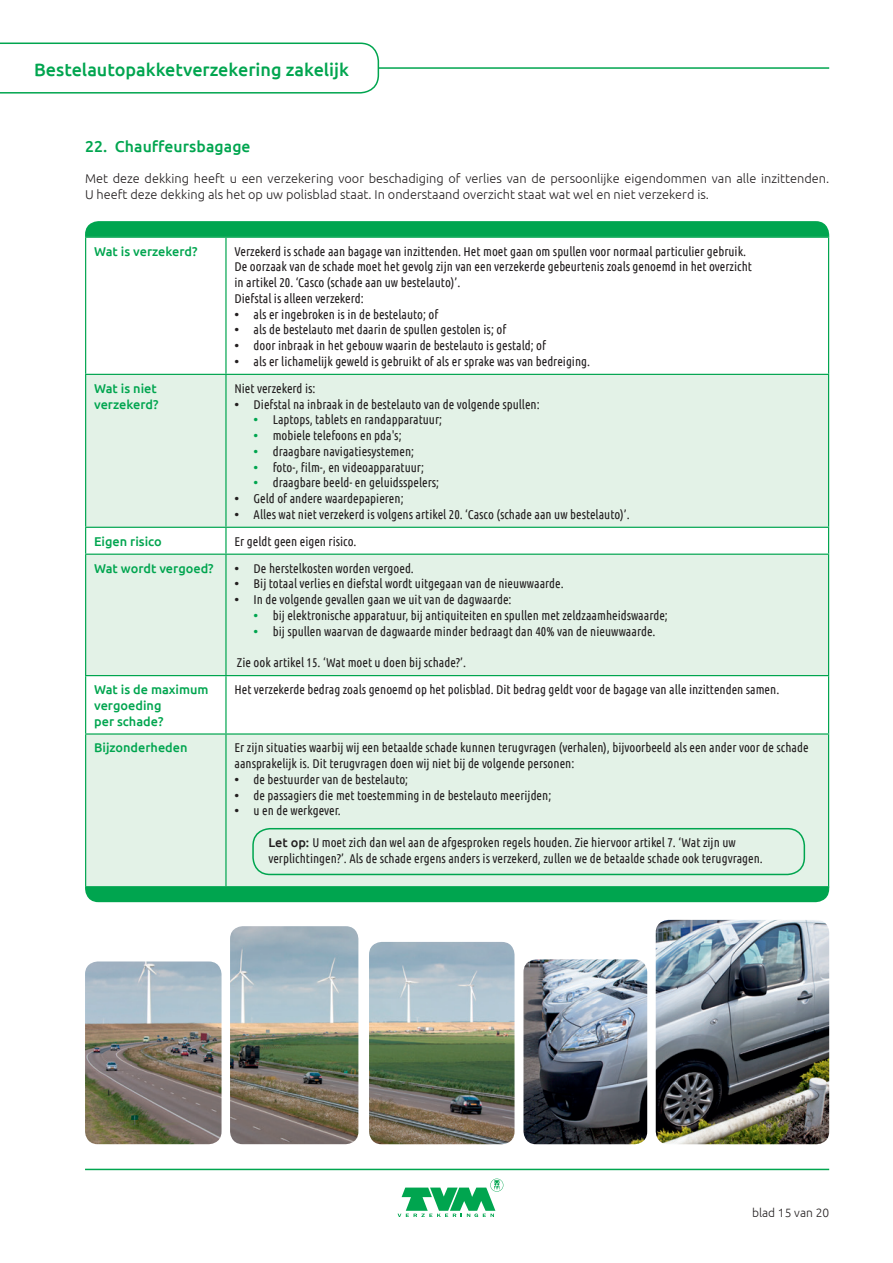
<style>
.page{position:relative;width:893px;height:1263px;background:#fff}
.page>*{position:absolute;margin:0;border:0;box-sizing:border-box;transform-origin:0 0}
.t1{font:500 18px "Ubuntu";color:#00a54f}
.Bodykop_gr_10_5pt{font:500 15.75px "Ubuntu";letter-spacing:.005em;color:#00a54f}
.Body_tabel{font:12.75px/15.8px "Ubuntu Condensed";color:#231f20}
.Body{font:300 12.75px/15.8px "Ubuntu";color:#231f20}
.Body-2{font:500 12.75px/15.8px "Ubuntu";color:#00a54f}
.t2{font:300 12px "Ubuntu";color:#231f20}
.s1{font-family:"Ubuntu";font-weight:500}
.s2{font-family:"Ubuntu";font-weight:500;color:#00a54f}
</style>
<div class="page">
<hr style="left:85px;top:1169px;width:744px;height:1px;background:#00a54f">
<img style="left:85px;top:926px;width:429px;height:218px">
<img style="left:523px;top:920px;width:306px;height:224px">
<svg style="left:86px;top:375px;width:742px;height:511px;fill:#e3f2e7"></svg>
<hr style="left:85px;top:237px;width:141px;height:1px;background:#00a54f">
<hr style="left:85px;top:238px;width:1px;height:136px;background:#00a54f">
<hr style="left:226px;top:237px;width:603px;height:1px;background:#00a54f">
<hr style="left:225px;top:238px;width:2px;height:136px;background:#00a54f">
<hr style="left:828px;top:238px;width:1px;height:136px;background:#00a54f">
<hr style="left:85px;top:374px;width:141px;height:1px;background:#00a54f">
<hr style="left:85px;top:375px;width:1px;height:152px;background:#00a54f">
<hr style="left:226px;top:374px;width:603px;height:1px;background:#00a54f">
<hr style="left:225px;top:375px;width:2px;height:152px;background:#00a54f">
<hr style="left:828px;top:375px;width:1px;height:152px;background:#00a54f">
<hr style="left:85px;top:527px;width:141px;height:1px;background:#00a54f">
<svg style="left:85px;top:528px;width:1px;height:26px"></svg>
<hr style="left:226px;top:527px;width:603px;height:1px;background:#00a54f">
<hr style="left:225px;top:528px;width:2px;height:26px;background:#00a54f">
<svg style="left:828px;top:528px;width:1px;height:26px"></svg>
<hr style="left:85px;top:554px;width:141px;height:1px;background:#00a54f">
<hr style="left:85px;top:555px;width:1px;height:120px;background:#00a54f">
<hr style="left:226px;top:554px;width:603px;height:1px;background:#00a54f">
<hr style="left:225px;top:555px;width:2px;height:120px;background:#00a54f">
<hr style="left:828px;top:555px;width:1px;height:120px;background:#00a54f">
<hr style="left:85px;top:675px;width:141px;height:1px;background:#00a54f">
<hr style="left:85px;top:676px;width:1px;height:57px;background:#00a54f">
<hr style="left:226px;top:675px;width:603px;height:1px;background:#00a54f">
<hr style="left:225px;top:676px;width:2px;height:57px;background:#00a54f">
<hr style="left:828px;top:676px;width:1px;height:57px;background:#00a54f">
<hr style="left:85px;top:733px;width:141px;height:2px;background:#00a54f">
<hr style="left:85px;top:735px;width:1px;height:151px;background:#00a54f">
<hr style="left:226px;top:733px;width:603px;height:2px;background:#00a54f">
<hr style="left:225px;top:735px;width:2px;height:151px;background:#00a54f">
<hr style="left:828px;top:735px;width:1px;height:151px;background:#00a54f">
<div style="left:252px;top:828px;width:553px;height:47px;border:2px solid #00a54f;border-radius:17px"></div>
<svg style="left:85px;top:221px;width:744px;height:16px;background:#04a652"></svg>
<svg style="left:85px;top:886px;width:744px;height:16px;background:#03a651"></svg>
<svg style="left:398px;top:1178px;width:105px;height:39px"></svg>
<hr style="left:85px;top:67px;width:744px;height:2px;background:#00a54f">
<svg style="left:0;top:42px;width:380px;height:52px"></svg>
<h1 class="t1" style="left:34px;top:58px;width:317px">Bestelautopakketverzekering zakelijk</h1>
<p class="Bodykop_gr_10_5pt" style="left:85px;top:136px;width:167px">22. Chauffeursbagage</p>
<p class="Body" style="left:85px;top:171px;width:746px">Met deze dekking heeft u een verzekering voor beschadiging of verlies van de persoonlijke eigendommen van alle inzittenden.<br>U heeft deze dekking als het op uw polisblad staat. In onderstaand overzicht staat wat wel en niet verzekerd is.</p>
<p class="Body-2" style="left:94px;top:243px;width:105px">Wat is verzekerd?</p>
<p class="Body_tabel" style="left:234px;top:243px;width:513px">Verzekerd is schade aan bagage van inzittenden. Het moet gaan om spullen voor normaal particulier gebruik.</p>
<p class="Body_tabel" style="left:234px;top:258px;width:519px">De oorzaak van de schade moet het gevolg zijn van een verzekerde gebeurtenis zoals genoemd in het overzicht in artikel 20. ‘Casco (schade aan uw bestelauto)’.</p>
<p class="Body_tabel" style="left:234px;top:290px;width:131px">Diefstal is alleen verzekerd:</p>
<p class="Body_tabel" style="left:234px;top:306px;width:205px"><span class="s1">•</span> als er ingebroken is in de bestelauto; of</p>
<p class="Body_tabel" style="left:234px;top:321px;width:273px"><span class="s1">•</span> als de bestelauto met daarin de spullen gestolen is; of</p>
<p class="Body_tabel" style="left:234px;top:337px;width:313px"><span class="s1">•</span> door inbraak in het gebouw waarin de bestelauto is gestald; of</p>
<p class="Body_tabel" style="left:234px;top:353px;width:357px"><span class="s1">•</span> als er lichamelijk geweld is gebruikt of als er sprake was van bedreiging.</p>
<p class="Body-2" style="left:94px;top:380px;width:66px">Wat is niet verzekerd?</p>
<p class="Body_tabel" style="left:234px;top:380px;width:82px">Niet verzekerd is:</p>
<p class="Body_tabel" style="left:234px;top:396px;width:307px"><span class="s1">•</span> Diefstal na inbraak in de bestelauto van de volgende spullen:</p>
<p class="Body_tabel" style="left:254px;top:411px;width:190px"><span class="s2">•</span> Laptops, tablets en randapparatuur;</p>
<p class="Body_tabel" style="left:254px;top:427px;width:149px"><span class="s2">•</span> mobiele telefoons en pda's;</p>
<p class="Body_tabel" style="left:254px;top:443px;width:162px"><span class="s2">•</span> draagbare navigatiesystemen;</p>
<p class="Body_tabel" style="left:254px;top:459px;width:172px"><span class="s2">•</span> foto-, film-, en videoapparatuur;</p>
<p class="Body_tabel" style="left:254px;top:474px;width:187px"><span class="s2">•</span> draagbare beeld- en geluidsspelers;</p>
<p class="Body_tabel" style="left:234px;top:490px;width:171px"><span class="s1">•</span> Geld of andere waardepapieren;</p>
<p class="Body_tabel" style="left:234px;top:506px;width:397px"><span class="s1">•</span> Alles wat niet verzekerd is volgens artikel 20. ‘Casco (schade aan uw bestelauto)’.</p>
<p class="Body-2" style="left:94px;top:533px;width:69px">Eigen risico</p>
<p class="Body_tabel" style="left:234px;top:533px;width:124px">Er geldt geen eigen risico.</p>
<p class="Body-2" style="left:94px;top:560px;width:121px">Wat wordt vergoed?</p>
<p class="Body_tabel" style="left:234px;top:560px;width:181px"><span class="s1">•</span> De herstelkosten worden vergoed.</p>
<p class="Body_tabel" style="left:234px;top:575px;width:331px"><span class="s1">•</span> Bij totaal verlies en diefstal wordt uitgegaan van de nieuwwaarde.</p>
<p class="Body_tabel" style="left:234px;top:591px;width:279px"><span class="s1">•</span> In de volgende gevallen gaan we uit van de dagwaarde:</p>
<p class="Body_tabel" style="left:254px;top:607px;width:416px"><span class="s2">•</span> bij elektronische apparatuur, bij antiquiteiten en spullen met zeldzaamheidswaarde;</p>
<p class="Body_tabel" style="left:254px;top:623px;width:403px"><span class="s2">•</span> bij spullen waarvan de dagwaarde minder bedraagt dan 40% van de nieuwwaarde.</p>
<p class="Body_tabel" style="left:237px;top:654px;width:231px">Zie ook artikel 15. ‘Wat moet u doen bij schade?’.</p>
<p class="Body-2" style="left:94px;top:681px;width:116px">Wat is de maximum vergoeding</p>
<p class="Body-2" style="left:94px;top:713px;width:71px">per schade?</p>
<p class="Body_tabel" style="left:234px;top:681px;width:546px">Het verzekerde bedrag zoals genoemd op het polisblad. Dit bedrag geldt voor de bagage van alle inzittenden samen.</p>
<p class="Body-2" style="left:94px;top:739px;width:95px">Bijzonderheden</p>
<p class="Body_tabel" style="left:234px;top:739px;width:576px">Er zijn situaties waarbij wij een betaalde schade kunnen terugvragen (verhalen), bijvoorbeeld als een ander voor de schade aansprakelijk is. Dit terugvragen doen wij niet bij de volgende personen:</p>
<p class="Body_tabel" style="left:234px;top:771px;width:175px"><span class="s1">•</span> de bestuurder van de bestelauto;</p>
<p class="Body_tabel" style="left:234px;top:787px;width:318px"><span class="s1">•</span> de passagiers die met toestemming in de bestelauto meerijden;</p>
<p class="Body_tabel" style="left:234px;top:802px;width:108px"><span class="s1">•</span> u en de werkgever.</p>
<p class="Body_tabel" style="left:268px;top:834px;width:496px"><span class="s1">Let op:</span> U moet zich dan wel aan de afgesproken regels houden. Zie hiervoor artikel 7. ‘Wat zijn uw verplichtingen?’. Als de schade ergens anders is verzekerd, zullen we de betaalde schade ook terugvragen.</p>
<p class="t2" style="left:752px;top:1205px;width:79px">blad 15 van 20</p>
</div>
